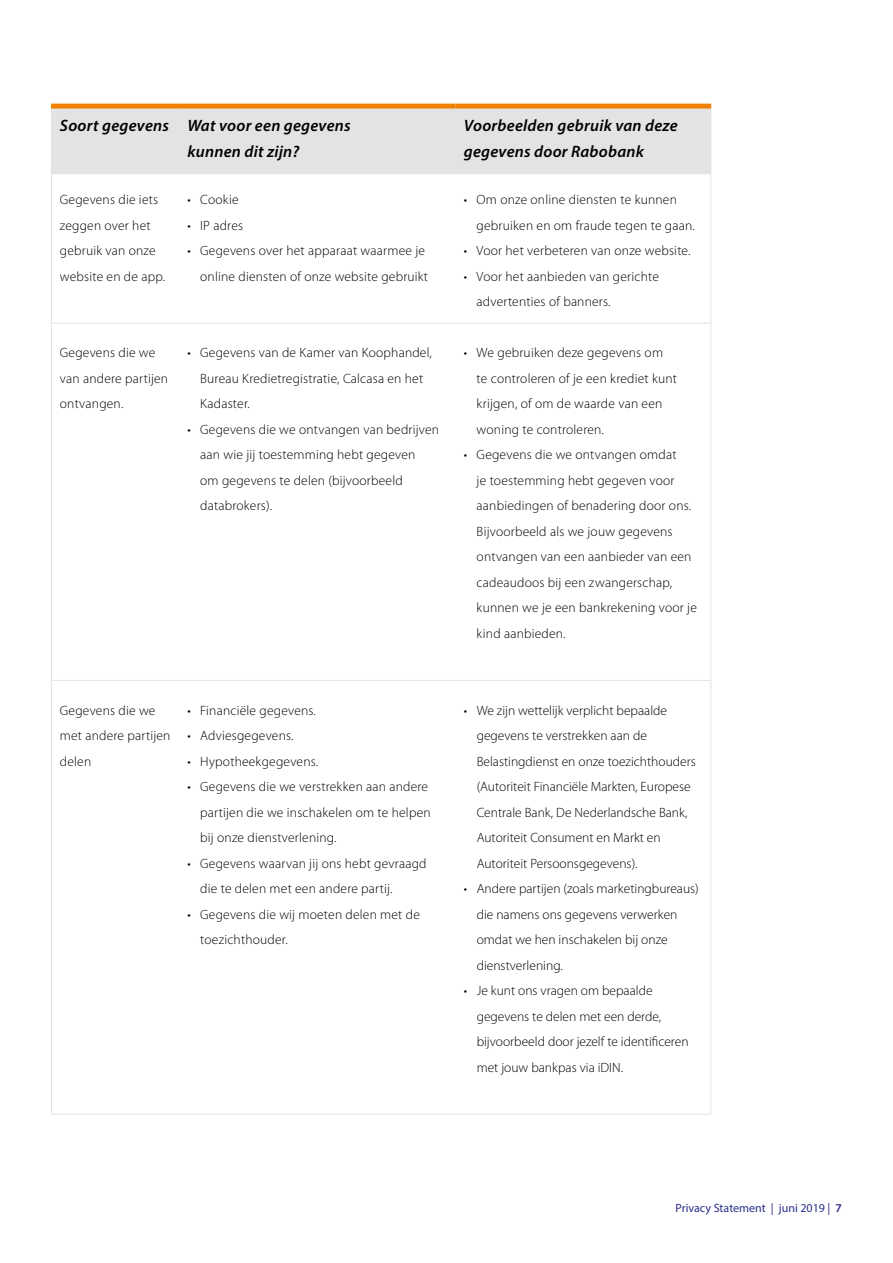
<style>
.page{position:relative;width:893px;height:1263px;background:#fff}
.page>*{position:absolute;margin:0;border:0;box-sizing:border-box;transform-origin:0 0}
.t1{font:italic 600 16.5px/25.5px "Myriad Pro";letter-spacing:.015em;color:#000}
.t2{font:300 13.5px/25.5px "Myriad Pro";letter-spacing:.015em;color:#000}
.t3{font:12px "Myriad Pro";color:#2c2f88}
.s1{font-weight:600}
</style>
<div class="page">
<div style="left:52px;top:109px;width:658px;height:64px;background:#e3e3e3"></div>
<hr style="left:51px;top:109px;width:1px;height:64px;background:#e3e3e3">
<hr style="left:710px;top:109px;width:1px;height:64px;background:#e3e3e3">
<hr style="left:51px;top:173px;width:128px;height:1px;background:#e3e3e3">
<hr style="left:179px;top:173px;width:276px;height:1px;background:#e3e3e3">
<hr style="left:455px;top:173px;width:256px;height:1px;background:#e3e3e3">
<hr style="left:51px;top:174px;width:1px;height:149px;background:#e3e3e3">
<hr style="left:710px;top:174px;width:1px;height:149px;background:#e3e3e3">
<hr style="left:51px;top:323px;width:128px;height:1px;background:#e3e3e3">
<hr style="left:51px;top:324px;width:1px;height:356px;background:#e3e3e3">
<hr style="left:179px;top:323px;width:276px;height:1px;background:#e3e3e3">
<hr style="left:455px;top:323px;width:256px;height:1px;background:#e3e3e3">
<hr style="left:710px;top:324px;width:1px;height:356px;background:#e3e3e3">
<hr style="left:51px;top:680px;width:128px;height:1px;background:#e3e3e3">
<hr style="left:51px;top:681px;width:1px;height:433px;background:#e3e3e3">
<hr style="left:179px;top:680px;width:276px;height:1px;background:#e3e3e3">
<hr style="left:455px;top:680px;width:256px;height:1px;background:#e3e3e3">
<hr style="left:710px;top:681px;width:1px;height:433px;background:#e3e3e3">
<hr style="left:51px;top:1114px;width:128px;height:1px;background:#e3e3e3">
<hr style="left:179px;top:1114px;width:276px;height:1px;background:#e3e3e3">
<hr style="left:455px;top:1114px;width:256px;height:1px;background:#e3e3e3">
<div style="left:51px;top:104px;width:128px;height:5px;background:#f08100"></div>
<div style="left:179px;top:104px;width:276px;height:5px;background:#f08100"></div>
<div style="left:455px;top:104px;width:256px;height:5px;background:#f08100"></div>
<p class="t1" style="left:187px;top:112px;width:165px;text-indent:-128px">Soort gegevens Wat voor een gegevens kunnen dit zijn?</p>
<p class="t1" style="left:464px;top:112px;width:215px">Voorbeelden gebruik van deze gegevens door Rabobank</p>
<p class="t2" style="left:60px;top:187px;width:107px">Gegevens die iets zeggen over het gebruik van onze website en de app.</p>
<p class="t2" style="left:187px;top:187px;width:53px">• Cookie</p>
<p class="t2" style="left:477px;top:187px;width:220px;text-indent:-13px">• Om onze online diensten te kunnen gebruiken en om fraude tegen te gaan.</p>
<p class="t2" style="left:464px;top:238px;width:228px">• Voor het verbeteren van onze website.</p>
<p class="t2" style="left:477px;top:264px;width:184px;text-indent:-13px">• Voor het aanbieden van gerichte advertenties of banners.</p>
<p class="t2" style="left:187px;top:213px;width:57px">• IP adres</p>
<p class="t2" style="left:187px;top:238px;width:242px;text-align:right">• Gegevens over het apparaat waarmee je online diensten of onze website gebruikt</p>
<p class="t2" style="left:60px;top:340px;width:110px">Gegevens die we van andere partijen ontvangen.</p>
<p class="t2" style="left:200px;top:340px;width:233px;text-indent:-13px">• Gegevens van de Kamer van Koophandel,<br>Bureau Kredietregistratie, Calcasa en het<br>Kadaster.</p>
<p class="t2" style="left:200px;top:417px;width:240px;text-indent:-13px">• Gegevens die we ontvangen van bedrijven aan wie jij toestemming hebt gegeven<br>om gegevens te delen (bijvoorbeeld databrokers).</p>
<p class="t2" style="left:477px;top:340px;width:202px;text-indent:-13px">• We gebruiken deze gegevens om te controleren of je een krediet kunt krijgen, of om de waarde van een woning te controleren.</p>
<p class="t2" style="left:477px;top:442px;width:222px;text-indent:-13px">• Gegevens die we ontvangen omdat<br>je toestemming hebt gegeven voor aanbiedingen of benadering door ons.<br>Bijvoorbeeld als we jouw gegevens ontvangen van een aanbieder van een cadeaudoos bij een zwangerschap, kunnen we je een bankrekening voor je kind aanbieden.</p>
<p class="t2" style="left:60px;top:697px;width:112px">Gegevens die we met andere partijen delen</p>
<p class="t2" style="left:187px;top:697px;width:130px">• Financiële gegevens.</p>
<p class="t2" style="left:187px;top:723px;width:108px">• Adviesgegevens.</p>
<p class="t2" style="left:187px;top:748px;width:132px">• Hypotheekgegevens.</p>
<p class="t2" style="left:200px;top:774px;width:232px;text-indent:-13px">• Gegevens die we verstrekken aan andere partijen die we inschakelen om te helpen bij onze dienstverlening.</p>
<p class="t2" style="left:200px;top:850px;width:228px;text-indent:-13px">• Gegevens waarvan jij ons hebt gevraagd die te delen met een andere partij.</p>
<p class="t2" style="left:200px;top:902px;width:221px;text-indent:-13px">• Gegevens die wij moeten delen met de toezichthouder.</p>
<p class="t2" style="left:477px;top:697px;width:221px;text-indent:-13px">• We zijn wettelijk verplicht bepaalde gegevens te verstrekken aan de Belastingdienst en onze toezichthouders (Autoriteit Financiële Markten, Europese Centrale Bank, De Nederlandsche Bank, Autoriteit Consument en Markt en Autoriteit Persoonsgegevens).</p>
<p class="t2" style="left:477px;top:876px;width:224px;text-indent:-13px">• Andere partijen (zoals marketingbureaus) die namens ons gegevens verwerken omdat we hen inschakelen bij onze dienstverlening.</p>
<p class="t2" style="left:477px;top:978px;width:213px;text-indent:-13px">• Je kunt ons vragen om bepaalde gegevens te delen met een derde, bijvoorbeeld door jezelf te identificeren met jouw bankpas via iDIN.</p>
<p class="t3" style="left:675px;top:1200px;width:168px">Privacy Statement | juni 2019 | <span class="s1">7</span></p>
</div>
